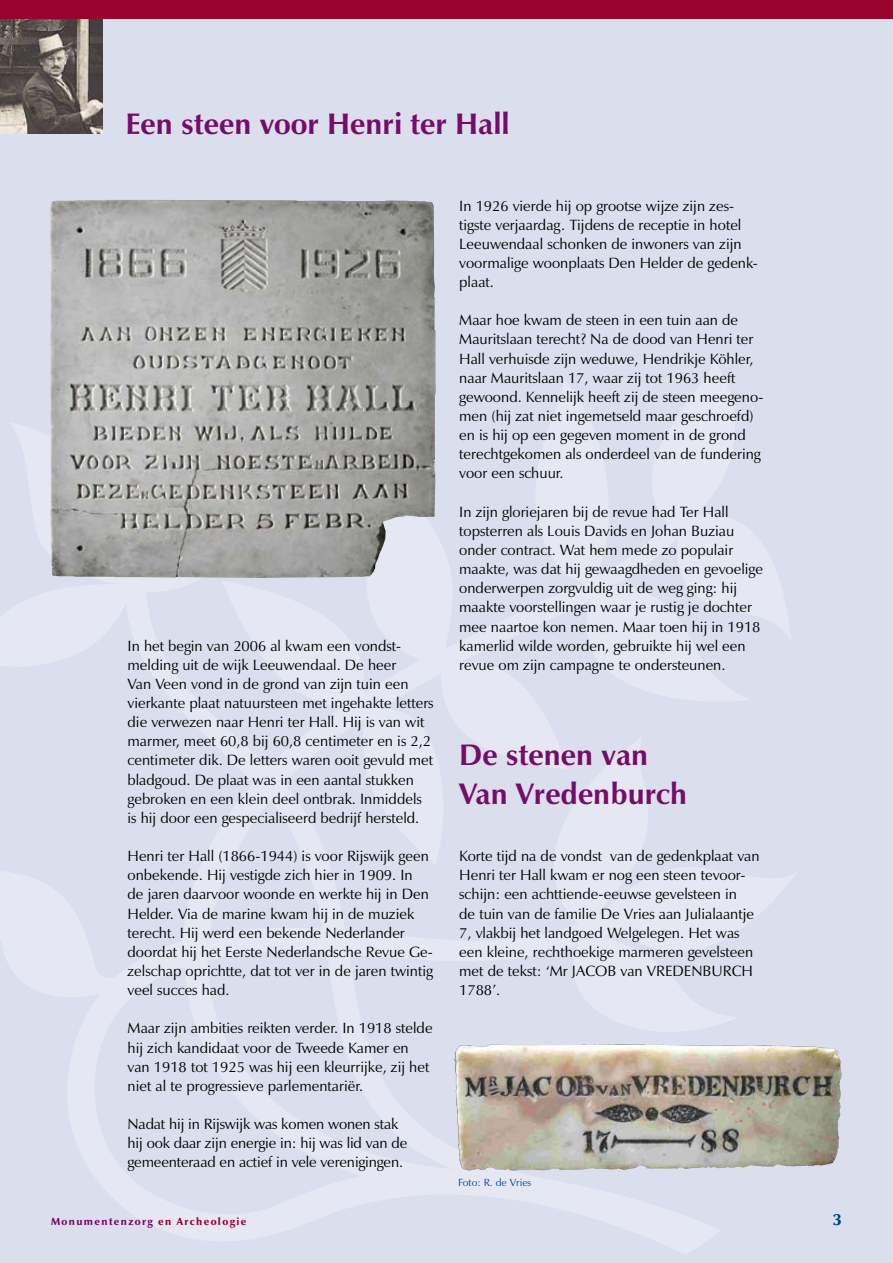
<style>
.page{position:relative;width:893px;height:1263px;background:#fff}
.page>*{position:absolute;margin:0;border:0;box-sizing:border-box;transform-origin:0 0}
.t1{font:700 30px/38.2px "Zapf Humanist 601 BT";color:#750d68}
.t2{font:15px/19.2px "Zapf Humanist 601 BT";color:#000}
.t3{font:10.5px "Zapf Humanist 601 BT";color:#004c93}
.t4{font:900 10.35px "Zapf Humanist 601 BT";letter-spacing:.13em;color:#750d68}
.s1{color:#99042e}
</style>
<div class="page">
<div style="left:0;top:19px;width:893px;height:1244px;background:#dbdfed"></div>
<img style="left:454px;top:1044px;width:343px;height:127px">
<img style="left:0;top:19px;width:102px;height:115px">
<img style="left:50px;top:200px;width:386px;height:378px">
<img style="left:682px;top:1048px;width:159px;height:121px">
<div style="left:0;top:0;width:893px;height:19px;background:#99042e"></div>
<h1 class="t1" style="left:125px;top:105px;width:386px">Een steen voor Henri ter Hall</h1>
<p class="t2" style="left:128px;top:636px;width:308px">In het begin van 2006 al kwam een vondst&shy;melding uit de wijk Leeuwendaal. De heer<br>Van Veen vond in de grond van zijn tuin een vierkante plaat natuursteen met ingehakte letters die verwezen naar Henri ter Hall. Hij is van wit marmer, meet 60,8 bij 60,8 centimeter en is 2,2 centimeter dik. De letters waren ooit gevuld met bladgoud. De plaat was in een aantal stukken gebroken en een klein deel ontbrak. Inmiddels is hij door een gespecialiseerd bedrijf hersteld.</p>
<p class="t2" style="left:128px;top:846px;width:307px">Henri ter Hall (1866-1944) is voor Rijswijk geen onbekende. Hij vestigde zich hier in 1909. In<br>de jaren daarvoor woonde en werkte hij in Den Helder. Via de marine kwam hij in de muziek terecht. Hij werd een bekende Nederlander doordat hij het Eerste Nederlandsche Revue Ge&shy;zelschap oprichtte, dat tot ver in de jaren twintig veel succes had.</p>
<p class="t2" style="left:128px;top:1018px;width:307px">Maar zijn ambities reikten verder. In 1918 stelde hij zich kandidaat voor de Tweede Kamer en van 1918 tot 1925 was hij een kleurrijke, zij het niet al te progressieve parlementariër.</p>
<p class="t2" style="left:128px;top:1114px;width:281px">Nadat hij in Rijswijk was komen wonen stak hij ook daar zijn energie in: hij was lid van de gemeenteraad en actief in vele verenigingen.</p>
<p class="t4" style="left:51px;top:1215px;width:197px">Monumentenzorg <span class="s1">en Archeologie</span></p>
<p class="t2" style="left:459px;top:196px;width:300px">In 1926 vierde hij op grootse wijze zijn zes&shy;tigste verjaardag. Tijdens de receptie in hotel Leeuwendaal schonken de inwoners van zijn voormalige woonplaats Den Helder de gedenk&shy;plaat.</p>
<p class="t2" style="left:459px;top:311px;width:306px">Maar hoe kwam de steen in een tuin aan de Mauritslaan terecht? Na de dood van Henri ter Hall verhuisde zijn weduwe, Hendrikje Köhler, naar Mauritslaan 17, waar zij tot 1963 heeft gewoond. Kennelijk heeft zij de steen meegeno&shy;men (hij zat niet ingemetseld maar geschroefd) en is hij op een gegeven moment in de grond terechtgekomen als onderdeel van de fundering voor een schuur.</p>
<p class="t2" style="left:459px;top:502px;width:305px">In zijn gloriejaren bij de revue had Ter Hall topsterren als Louis Davids en Johan Buziau onder contract. Wat hem mede zo populair maakte, was dat hij gewaagdheden en gevoelige onderwerpen zorgvuldig uit de weg ging: hij maakte voorstellingen waar je rustig je dochter mee naartoe kon nemen. Maar toen hij in 1918 kamerlid wilde worden, gebruikte hij wel een revue om zijn campagne te ondersteunen.</p>
<h1 class="t1" style="left:459px;top:736px;width:229px">De stenen van<br>Van Vredenburch</h1>
<p class="t2" style="left:459px;top:846px;width:302px">Korte tijd na de vondst van de gedenkplaat van Henri ter Hall kwam er nog een steen tevoor&shy;schijn: een achttiende-eeuwse gevelsteen in<br>de tuin van de familie De Vries aan Julialaantje 7, vlakbij het landgoed Welgelegen. Het was een kleine, rechthoekige marmeren gevelsteen met de tekst: ‘Mr JACOB van VREDENBURCH 1788’.</p>
<p class="t3" style="left:458px;top:1176px;width:75px">Foto: R. de Vries</p>
</div>
